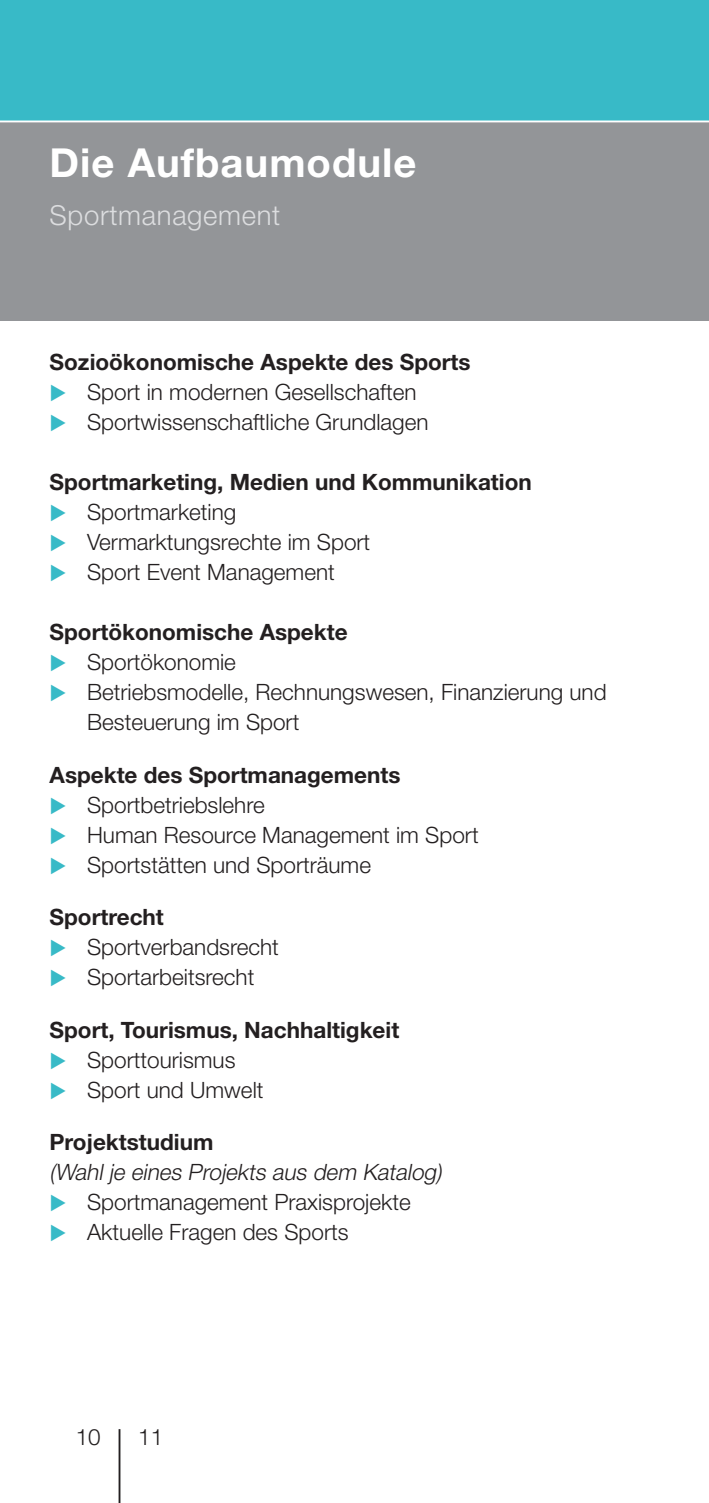
<style>
.page{position:relative;width:709px;height:1503px;background:#fff}
.page>*{position:absolute;margin:0;border:0;box-sizing:border-box;transform-origin:0 0}
.t1{font:700 40px "Helvetica Neue LT Std";letter-spacing:.025em;color:#fff}
.t2{font:300 27.5px "Helvetica Neue LT Std";letter-spacing:.025em;color:#dcdddf}
.t3{font:300 22.5px/30px "Helvetica Neue LT Std";color:#231f20}
.t4{font:700 22.5px "Helvetica Neue LT Std";color:#231f20}
.t5{font:italic 300 22.5px "Helvetica Neue LT Std";color:#231f20}
.s1{color:#38bac7}
</style>
<div class="page">
<div style="left:0;top:122px;width:709px;height:199px;background:#939598"></div>
<hr style="left:119px;top:1429px;width:1px;height:73px;background:#231f20">
<div style="left:0;top:0;width:709px;height:120px;background:#38bac7"></div>
<h1 class="t1" style="left:50px;top:138px;width:368px">Die Aufbaumodule</h1>
<p class="t2" style="left:50px;top:199px;width:232px">Sportmanagement</p>
<p class="t4" style="left:50px;top:348px;width:422px">Sozioökonomische Aspekte des Sports</p>
<p class="t3" style="left:50px;top:376px;width:368px"><span class="s1">◆</span> Sport in modernen Gesellschaften</p>
<p class="t3" style="left:50px;top:406px;width:380px"><span class="s1">◆</span> Sportwissenschaftliche Grundlagen</p>
<p class="t4" style="left:50px;top:468px;width:483px">Sportmarketing, Medien und Kommunikation</p>
<p class="t3" style="left:50px;top:496px;width:188px"><span class="s1">◆</span> Sportmarketing</p>
<p class="t3" style="left:50px;top:526px;width:322px"><span class="s1">◆</span> Vermarktungsrechte im Sport</p>
<p class="t3" style="left:50px;top:556px;width:287px"><span class="s1">◆</span> Sport Event Management</p>
<p class="t4" style="left:50px;top:618px;width:299px">Sportökonomische Aspekte</p>
<p class="t3" style="left:50px;top:646px;width:188px"><span class="s1">◆</span> Sportökonomie</p>
<p class="t3" style="left:87px;top:676px;width:521px;text-indent:-37px"><span class="s1">◆</span> Betriebsmodelle, Rechnungswesen, Finanzierung und<br>Besteuerung im Sport</p>
<p class="t4" style="left:50px;top:760px;width:352px">Aspekte des Sportmanagements</p>
<p class="t3" style="left:50px;top:789px;width:217px"><span class="s1">◆</span> Sportbetriebslehre</p>
<p class="t3" style="left:50px;top:819px;width:430px"><span class="s1">◆</span> Human Resource Management im Sport</p>
<p class="t3" style="left:50px;top:849px;width:323px"><span class="s1">◆</span> Sportstätten und Sporträume</p>
<p class="t4" style="left:50px;top:903px;width:116px">Sportrecht</p>
<p class="t3" style="left:50px;top:931px;width:231px"><span class="s1">◆</span> Sportverbandsrecht</p>
<p class="t3" style="left:50px;top:961px;width:206px"><span class="s1">◆</span> Sportarbeitsrecht</p>
<p class="t4" style="left:50px;top:1015px;width:351px">Sport, Tourismus, Nachhaltigkeit</p>
<p class="t3" style="left:50px;top:1044px;width:187px"><span class="s1">◆</span> Sporttourismus</p>
<p class="t3" style="left:50px;top:1074px;width:215px"><span class="s1">◆</span> Sport und Umwelt</p>
<p class="t4" style="left:50px;top:1128px;width:165px">Projektstudium</p>
<p class="t5" style="left:50px;top:1158px;width:393px">(Wahl je eines Projekts aus dem Katalog)</p>
<p class="t3" style="left:50px;top:1186px;width:362px"><span class="s1">◆</span> Sportmanagement Praxisprojekte</p>
<p class="t3" style="left:50px;top:1216px;width:300px"><span class="s1">◆</span> Aktuelle Fragen des Sports</p>
<p class="t3" style="left:76px;top:1421px;width:27px">10</p>
<p class="t3" style="left:138px;top:1421px;width:27px">11</p>
</div>
